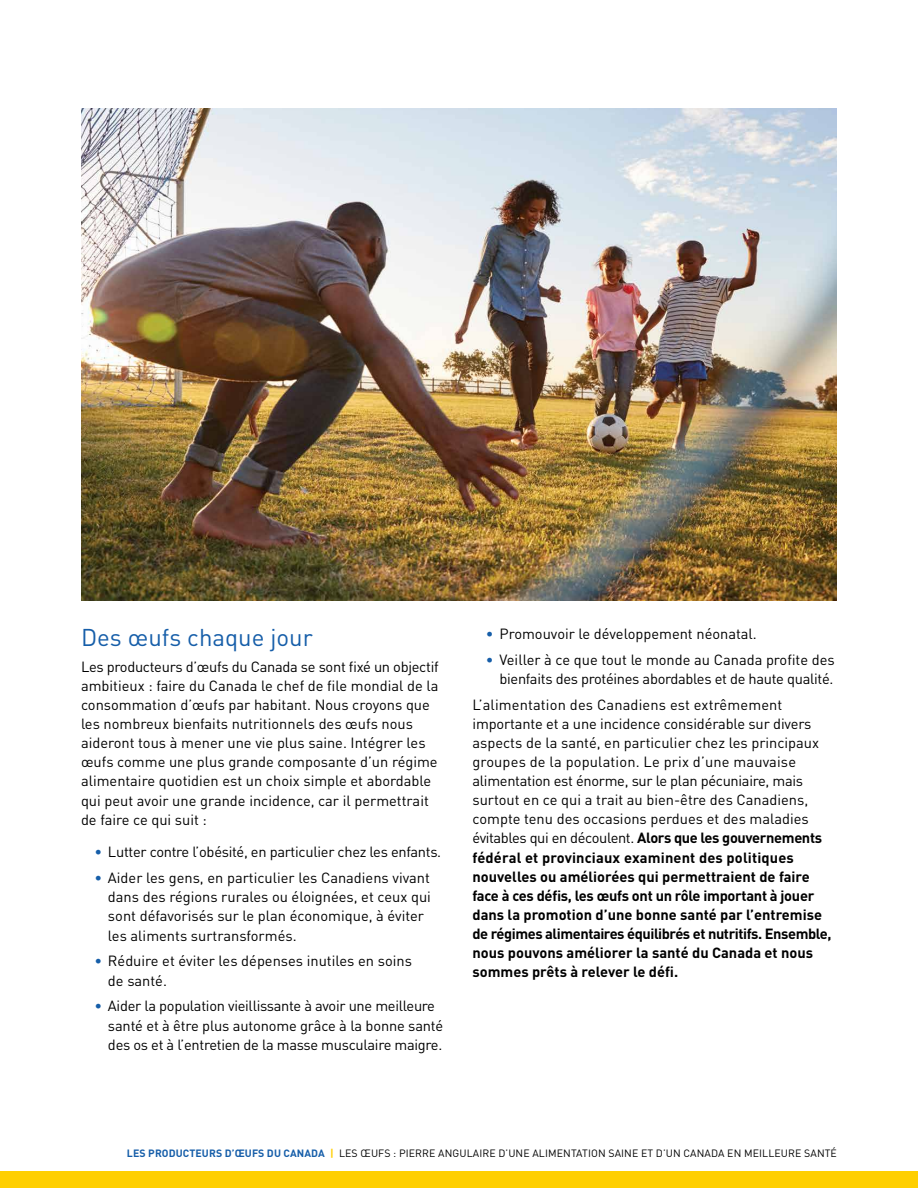
<style>
.page{position:relative;width:918px;height:1188px;background:#fff}
.page>*{position:absolute;margin:0;border:0;box-sizing:border-box;transform-origin:0 0}
.t1{font:24px "DIN Pro";color:#165ea9}
.t2{font:14.7px/19.2px "DIN Pro";color:#000}
.t3{font:14.7px/19.2px "DIN Pro";letter-spacing:-.02em;color:#000}
.t4{font:10.5px "DIN Pro";letter-spacing:.01em;color:#000}
.s1{color:#165ea9}
.s2{font-weight:700}
.s3{font-weight:700;color:#165ea9}
.s4{font-weight:700;color:#ffcf01}
</style>
<div class="page">
<div style="left:0;top:1172px;width:918px;height:16px;background:#ffcf01"></div>
<img style="left:81px;top:108px;width:756px;height:492px">
<h1 class="t1" style="left:81px;top:621px;width:233px">Des œufs chaque jour</h1>
<p class="t2" style="left:81px;top:656px;width:359px">Les producteurs d’œufs du Canada se sont fixé un objectif ambitieux : faire du Canada le chef de file mondial de la consommation d’œufs par habitant. Nous croyons que les nombreux bienfaits nutritionnels des œufs nous aideront tous à mener une vie plus saine. Intégrer les œufs comme une plus grande composante d’un régime alimentaire quotidien est un choix simple et abordable qui peut avoir une grande incidence, car il permettrait de faire ce qui suit :</p>
<p class="t3" style="left:94px;top:842px;width:348px"><span class="s1">•</span> Lutter contre l’obésité, en particulier chez les enfants.</p>
<p class="t2" style="left:108px;top:868px;width:324px;text-indent:-13px"><span class="s1">•</span> Aider les gens, en particulier les Canadiens vivant dans des régions rurales ou éloignées, et ceux qui sont défavorisés sur le plan économique, à éviter les aliments surtransformés.</p>
<p class="t2" style="left:108px;top:951px;width:305px;text-indent:-13px"><span class="s1">•</span> Réduire et éviter les dépenses inutiles en soins de santé.</p>
<p class="t3" style="left:108px;top:996px;width:337px;text-indent:-13px"><span class="s1">•</span> Aider la population vieillissante à avoir une meilleure santé et à être plus autonome grâce à la bonne santé des os et à l’entretien de la masse musculaire maigre.</p>
<p class="t2" style="left:486px;top:623px;width:272px"><span class="s1">•</span> Promouvoir le développement néonatal.</p>
<p class="t3" style="left:486px;top:649px;width:350px;text-align:right"><span class="s1">•</span> Veiller à ce que tout le monde au Canada profite des bienfaits des protéines abordables et de haute qualité.</p>
<p class="t2" style="left:472px;top:694px;width:360px">L’alimentation des Canadiens est extrêmement importante et a une incidence considérable sur divers aspects de la santé, en particulier chez les principaux groupes de la population. Le prix d’une mauvaise alimentation est énorme, sur le plan pécuniaire, mais surtout en ce qui a trait au bien-être des Canadiens, compte tenu des occasions perdues et des maladies évitables qui en découlent. <span class="s2">Alors que les gouvernements fédéral et provinciaux examinent des politiques nouvelles ou améliorées qui permettraient de faire face à ces défis, les œufs ont un rôle important à jouer dans la promotion d’une bonne santé par l’entremise de régimes alimentaires équilibrés et nutritifs. Ensemble, nous pouvons améliorer la santé du Canada et nous sommes prêts à relever le défi.</span></p>
<p class="t4" style="left:127px;top:1146px;width:711px"><span class="s3">LES PRODUCTEURS D’ŒUFS DU CANADA</span> <span class="s4">|</span> LES ŒUFS : PIERRE ANGULAIRE D’UNE ALIMENTATION SAINE ET D’UN CANADA EN MEILLEURE SANTÉ</p>
</div>
